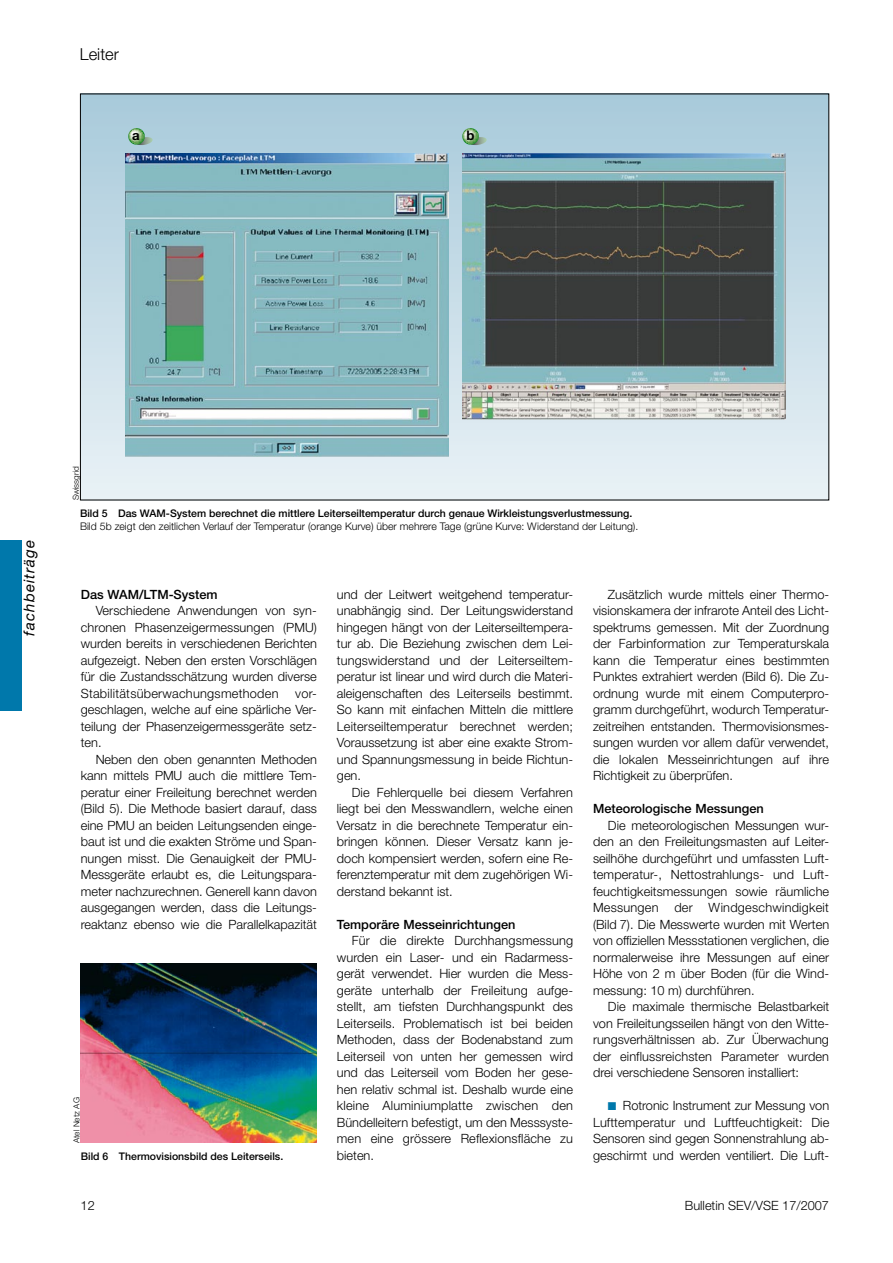
<style>
.page{position:relative;width:893px;height:1263px;background:#fff}
.page>*{position:absolute;margin:0;border:0;box-sizing:border-box;transform-origin:0 0}
.t1{font:300 16.5px "Helvetica Neue";color:#000}
.t2{font:italic 15px "Helvetica Neue";letter-spacing:.07em;color:#000}
.t3{font:700 13.2px "Helvetica Neue";color:#000}
.t4{font:300 12.75px/16.5px "Helvetica Neue";color:#000;text-align:justify}
.t5{font:500 12.75px "Helvetica Neue";color:#000}
.t6{font:11.25px "Zapf Dingbats";color:#0078ab}
.t7{font:500 10.5px "Helvetica Neue";color:#000}
.t8{font:300 10.5px "Helvetica Neue";color:#000}
.t9{font:300 8.25px "Helvetica Neue";color:#000}
</style>
<div class="page">
<div style="left:0;top:540px;width:21px;height:170px;background:#0078ab"></div>
<svg style="left:82px;top:96px;width:745px;height:402px;background:#c8dde7"></svg>
<img style="left:126px;top:153px;width:322px;height:304px">
<img style="left:463px;top:153px;width:322px;height:267px">
<svg style="left:128px;top:128px;width:25px;height:18px"></svg>
<svg style="left:462px;top:128px;width:25px;height:18px"></svg>
<img style="left:81px;top:963px;width:236px;height:180px">
<p class="t1" style="left:80px;top:44px;width:41px">Leiter</p>
<p class="t3" style="left:132px;top:127px;width:9px">a</p>
<p class="t3" style="left:466px;top:127px;width:10px">b</p>
<p class="t2" style="left:20px;top:635px;width:97px;rotate:-90deg">fachbeiträge</p>
<p class="t9" style="left:71px;top:500px;width:36px;rotate:-90deg">Swissgrid</p>
<p class="t7" style="left:80px;top:507px;width:554px">Bild 5 Das WAM-System berechnet die mittlere Leiterseiltemperatur durch genaue Wirkleistungsverlustmessung.</p>
<p class="t8" style="left:80px;top:520px;width:560px">Bild 5b zeigt den zeitlichen Verlauf der Temperatur (orange Kurve) über mehrere Tage (grüne Kurve: Widerstand der Leitung).</p>
<p class="t5" style="left:81px;top:587px;width:138px">Das WAM/LTM-System</p>
<p class="t4" style="left:81px;top:602px;width:238px;text-indent:15px">Verschiedene Anwendungen von syn&shy;chronen Phasenzeigermessungen (PMU) wurden bereits in verschiedenen Berichten aufgezeigt. Neben den ersten Vorschlägen für die Zustandsschätzung wurden diverse Stabilitätsüberwachungsmethoden</p>
<p class="t4" style="left:81px;top:685px;width:238px;text-indent:214px">vor&shy;geschlagen, welche auf eine spärliche Ver&shy;teilung der Phasenzeigermessgeräte setz&shy;ten.</p>
<p class="t4" style="left:81px;top:751px;width:238px;text-indent:15px">Neben den oben genannten Methoden kann mittels PMU auch die mittlere Tem&shy;peratur einer Freileitung berechnet werden (Bild 5). Die Methode basiert darauf, dass eine PMU an beiden Leitungsenden einge&shy;baut ist und die exakten Ströme und Span&shy;nungen misst. Die Genauigkeit der PMU-Messgeräte erlaubt es, die Leitungspara&shy;meter nachzurechnen. Generell kann davon ausgegangen werden, dass die Leitungs&shy;reaktanz ebenso wie die Parallelkapazität</p>
<p class="t9" style="left:72px;top:1143px;width:48px;rotate:-90deg">Atel Netz AG</p>
<p class="t7" style="left:81px;top:1150px;width:204px">Bild 6 Thermovisionsbild des Leiterseils.</p>
<p class="t4" style="left:337px;top:586px;width:238px">und der Leitwert weitgehend temperatur&shy;unabhängig sind. Der Leitungswiderstand hingegen hängt von der Leiterseiltempera&shy;tur ab. Die Beziehung zwischen dem Lei&shy;tungswiderstand und der Leiterseiltem&shy;peratur ist linear und wird durch die Materi&shy;aleigenschaften des Leiterseils bestimmt.<br>So kann mit einfachen Mitteln die mittlere Leiterseiltemperatur berechnet werden; Voraussetzung ist aber eine exakte Strom&shy;und Spannungsmessung in beide Richtun&shy;gen.</p>
<p class="t4" style="left:337px;top:784px;width:238px;text-indent:15px">Die Fehlerquelle bei diesem Verfahren liegt bei den Messwandlern, welche einen Versatz in die berechnete Temperatur ein&shy;bringen können. Dieser Versatz kann je&shy;doch kompensiert werden, sofern eine Re&shy;ferenztemperatur mit dem zugehörigen Wi&shy;derstand bekannt ist.</p>
<p class="t5" style="left:337px;top:917px;width:180px">Temporäre Messeinrichtungen</p>
<p class="t4" style="left:337px;top:932px;width:238px;text-align:left;text-indent:15px">Für die direkte Durchhangsmessung wurden ein Laser- und ein Radarmess&shy;gerät verwendet. Hier wurden die Mess&shy;geräte unterhalb der Freileitung aufge&shy;stellt, am tiefsten Durchhangspunkt des Leiterseils. Problematisch ist bei beiden Methoden, dass der Bodenabstand zum Leiterseil von unten her gemessen wird und das Leiterseil vom Boden her gese&shy;hen relativ schmal ist. Deshalb wurde eine kleine Aluminiumplatte zwischen den Bündelleitern befestigt, um den Messsyste&shy;men eine grössere Reflexionsfläche zu bieten.</p>
<p class="t4" style="left:593px;top:586px;width:238px;text-indent:15px">Zusätzlich wurde mittels einer Thermo&shy;visionskamera der infrarote Anteil des Licht&shy;spektrums gemessen. Mit der Zuordnung der Farbinformation zur Temperaturskala kann die Temperatur eines bestimmten Punktes extrahiert werden (Bild 6). Die Zu&shy;ordnung wurde mit einem Computerpro&shy;gramm durchgeführt, wodurch Temperatur&shy;zeitreihen entstanden. Thermovisionsmes&shy;sungen wurden vor allem dafür verwendet, die lokalen Messeinrichtungen auf ihre Richtigkeit zu überprüfen.</p>
<p class="t5" style="left:593px;top:801px;width:172px">Meteorologische Messungen</p>
<p class="t4" style="left:593px;top:817px;width:238px;text-indent:15px">Die meteorologischen Messungen wur&shy;den an den Freileitungsmasten auf Leiter&shy;seilhöhe durchgeführt und umfassten Luft&shy;temperatur-, Nettostrahlungs- und Luft&shy;feuchtigkeitsmessungen sowie räumliche Messungen der Windgeschwindigkeit (Bild 7). Die Messwerte wurden mit Werten von offiziellen Messstationen verglichen, die normalerweise ihre Messungen auf einer Höhe von 2 m über Boden (für die Wind&shy;messung: 10 m) durchführen.</p>
<p class="t4" style="left:593px;top:998px;width:238px;text-indent:15px">Die maximale thermische Belastbarkeit von Freileitungsseilen hängt von den Witte&shy;rungsverhältnissen ab. Zur Überwachung der einflussreichsten Parameter wurden drei verschiedene Sensoren installiert:</p>
<p class="t4" style="left:593px;top:1097px;width:238px;text-indent:30px">Rotronic Instrument zur Messung von Lufttemperatur und Luftfeuchtigkeit: Die Sensoren sind gegen Sonnenstrahlung ab&shy;geschirmt und werden ventiliert. Die Luft-</p>
<p class="t6" style="left:608px;top:1101px;width:10px">■</p>
<p class="t4" style="left:81px;top:1196px;width:16px">12</p>
<p class="t4" style="left:685px;top:1196px;width:146px">Bulletin SEV/VSE 17/2007</p>
</div>
